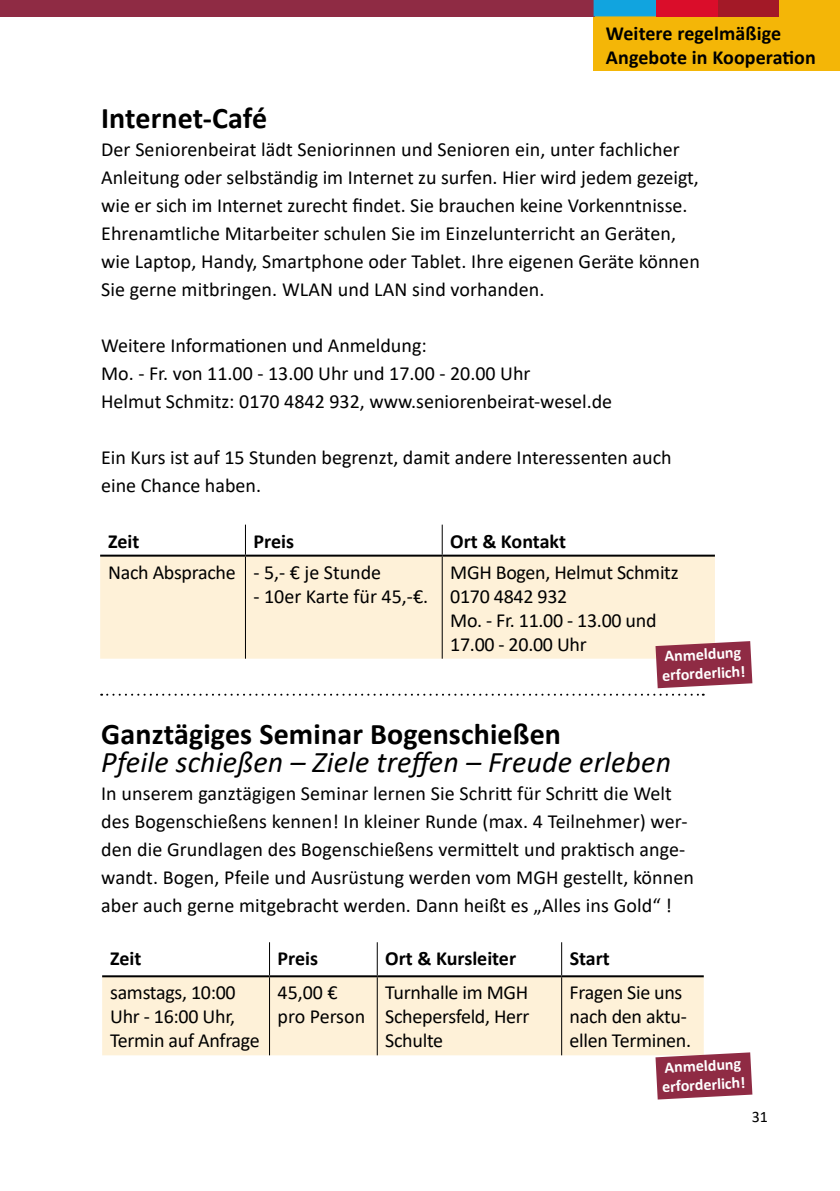
<style>
.page{position:relative;width:840px;height:1191px;background:#fff}
.page>*{position:absolute;margin:0;border:0;box-sizing:border-box;transform-origin:0 0}
.t1{font:700 30px "Calibri";letter-spacing:.005em;color:#000}
.t2{font:italic 30px "Calibri";letter-spacing:.005em;color:#000}
.t3{font:20px/28px "Calibri";color:#000}
.t4{font:700 20px/24px "Calibri";color:#000}
.t5{font:700 16px/19.2px "Calibri";color:#fff}
.t6{font:16px "Calibri";color:#000}
</style>
<div class="page">
<div style="left:102px;top:977px;width:601px;height:78px;background:#fef1d8"></div>
<hr style="left:269px;top:942px;width:1px;height:33px;background:#000">
<hr style="left:377px;top:942px;width:1px;height:33px;background:#000">
<hr style="left:561px;top:942px;width:1px;height:33px;background:#000">
<hr style="left:269px;top:977px;width:1px;height:78px;background:#000">
<hr style="left:377px;top:977px;width:1px;height:78px;background:#000">
<hr style="left:561px;top:977px;width:1px;height:78px;background:#000">
<hr style="left:102px;top:975px;width:167px;height:2px;background:#000">
<hr style="left:269px;top:975px;width:108px;height:2px;background:#000">
<hr style="left:377px;top:975px;width:184px;height:2px;background:#000">
<hr style="left:561px;top:975px;width:142px;height:2px;background:#000">
<div style="left:100px;top:556px;width:614px;height:102px;background:#fef1d8"></div>
<hr style="left:245px;top:524px;width:1px;height:30px;background:#000">
<hr style="left:441px;top:524px;width:1px;height:30px;background:#000">
<hr style="left:245px;top:556px;width:1px;height:102px;background:#000">
<hr style="left:441px;top:556px;width:1px;height:102px;background:#000">
<hr style="left:100px;top:554px;width:145px;height:2px;background:#000">
<hr style="left:245px;top:554px;width:197px;height:2px;background:#000">
<hr style="left:442px;top:554px;width:272px;height:2px;background:#000">
<div style="left:593px;top:0;width:246px;height:71px;background:#f4b607"></div>
<div style="left:0;top:0;width:594px;height:16px;background:#8f2b44"></div>
<svg style="left:593px;top:0;width:62px;height:16px"></svg>
<div style="left:655px;top:0;width:62px;height:16px;background:#da0d2a"></div>
<div style="left:717px;top:0;width:61px;height:16px;background:#a31927"></div>
<svg style="left:101px;top:641px;width:651px;height:54px"></svg>
<svg style="left:655px;top:1052px;width:97px;height:47px;background:#9c4459"></svg>
<p class="t4" style="left:605px;top:21px;width:211px">Weitere regelmäßige<br>Angebote in Kooperation</p>
<h1 class="t1" style="left:101px;top:97px;width:167px">Internet-Café</h1>
<p class="t3" style="left:101px;top:135px;width:600px">Der Seniorenbeirat lädt Seniorinnen und Senioren ein, unter fachlicher Anleitung oder selbständig im Internet zu surfen. Hier wird jedem gezeigt, wie er sich im Internet zurecht findet. Sie brauchen keine Vorkenntnisse.<br>Ehrenamtliche Mitarbeiter schulen Sie im Einzelunterricht an Geräten, wie Laptop, Handy, Smartphone oder Tablet. Ihre eigenen Geräte können Sie gerne mitbringen. WLAN und LAN sind vorhanden.</p>
<p class="t3" style="left:101px;top:331px;width:512px">Weitere Informationen und Anmeldung:<br>Mo. - Fr. von 11.00 - 13.00 Uhr und 17.00 - 20.00 Uhr<br>Helmut Schmitz: 0170 4842 932, www.seniorenbeirat-wesel.de</p>
<p class="t3" style="left:101px;top:443px;width:571px">Ein Kurs ist auf 15 Stunden begrenzt, damit andere Interessenten auch eine Chance haben.</p>
<p class="t4" style="left:108px;top:529px;width:33px">Zeit</p>
<p class="t4" style="left:253px;top:529px;width:42px">Preis</p>
<p class="t4" style="left:450px;top:529px;width:117px">Ort &amp; Kontakt</p>
<p class="t3" style="left:108px;top:557px;width:274px">Nach Absprache - 5,- € je Stunde</p>
<p class="t3" style="left:253px;top:581px;width:176px">- 10er Karte für 45,-€.</p>
<p class="t3" style="left:450px;top:559px;width:230px;line-height:24px">MGH Bogen, Helmut Schmitz<br>0170 4842 932<br>Mo. - Fr. 11.00 - 13.00 und<br>17.00 - 20.00 Uhr</p>
<p class="t5" style="left:660px;top:646px;width:85px;rotate:-3deg">Anmeldung erforderlich!</p>
<h1 class="t1" style="left:101px;top:713px;width:461px">Ganztägiges Seminar Bogenschießen</h1>
<h1 class="t2" style="left:101px;top:741px;width:571px">Pfeile schießen – Ziele treffen – Freude erleben</h1>
<p class="t3" style="left:101px;top:779px;width:594px">In unserem ganztägigen Seminar lernen Sie Schritt für Schritt die Welt des Bogenschießens kennen! In kleiner Runde (max. 4 Teilnehmer) wer&shy;den die Grundlagen des Bogenschießens vermittelt und praktisch ange&shy;wandt. Bogen, Pfeile und Ausrüstung werden vom MGH gestellt, können aber auch gerne mitgebracht werden. Dann heißt es „Alles ins Gold“ !</p>
<p class="t4" style="left:110px;top:946px;width:33px">Zeit</p>
<p class="t4" style="left:277px;top:946px;width:42px">Preis</p>
<p class="t4" style="left:385px;top:946px;width:132px">Ort &amp; Kursleiter</p>
<p class="t4" style="left:569px;top:946px;width:42px">Start</p>
<p class="t3" style="left:110px;top:980px;width:151px;line-height:24px">samstags, 10:00<br>Uhr - 16:00 Uhr,<br>Termin auf Anfrage</p>
<p class="t3" style="left:277px;top:980px;width:89px;line-height:24px">45,00 € pro Person</p>
<p class="t3" style="left:385px;top:980px;width:146px;line-height:24px;text-align:justify">Turnhalle im MGH Schepersfeld, Herr Schulte</p>
<p class="t3" style="left:569px;top:980px;width:123px;line-height:24px">Fragen Sie uns nach den aktu&shy;ellen Terminen.</p>
<p class="t5" style="left:660px;top:1057px;width:85px;rotate:-3deg">Anmeldung erforderlich!</p>
<p class="t6" style="left:751px;top:1105px;width:18px">31</p>
</div>
